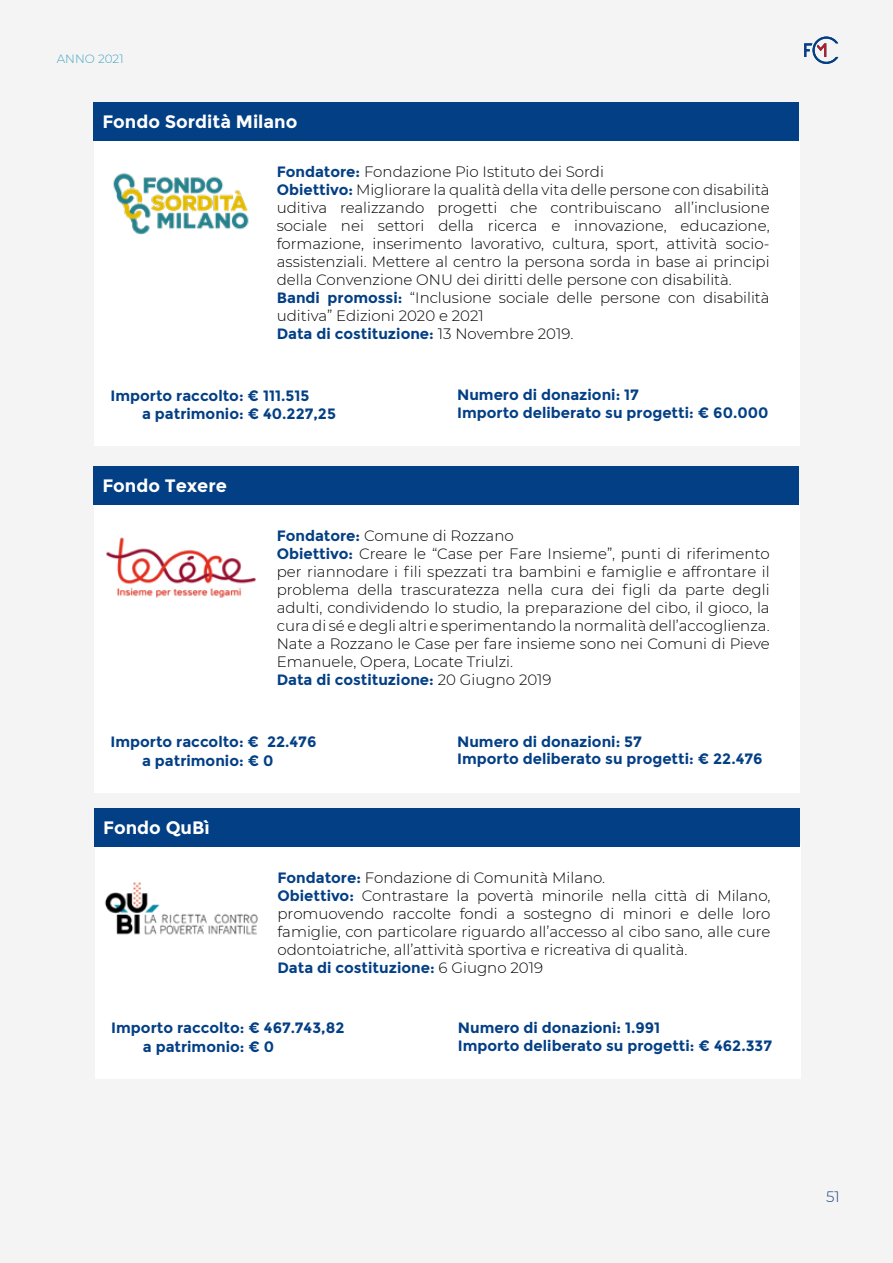
<style>
.page{position:relative;width:893px;height:1263px;background:#f5f4f4}
.page>*{position:absolute;margin:0;border:0;box-sizing:border-box;transform-origin:0 0}
.t1{font:700 18px "Montserrat";color:#fff}
.t2{font:300 15px/18px "Montserrat";color:#000}
.t3{font:700 15px "Montserrat";color:#033f85}
.t4{font:300 15px "Montserrat";color:#184181}
.t5{font:300 12px "Montserrat";color:#40a6c2}
.s1{font-weight:700;color:#033f85}
</style>
<div class="page">
<div style="left:94px;top:138px;width:705px;height:308px;background:#fff"></div>
<img style="left:113px;top:173px;width:136px;height:62px">
<div style="left:94px;top:102px;width:705px;height:38px;background:#033f85"></div>
<div style="left:94px;top:502px;width:705px;height:290px;background:#fff"></div>
<div style="left:94px;top:466px;width:705px;height:39px;background:#033f85"></div>
<img style="left:106px;top:537px;width:150px;height:61px">
<div style="left:95px;top:843px;width:705px;height:235px;background:#fff"></div>
<div style="left:94px;top:808px;width:706px;height:38px;background:#033f85"></div>
<img style="left:105px;top:882px;width:153px;height:53px">
<svg style="left:804px;top:37px;width:34px;height:27px"></svg>
<p class="t5" style="left:57px;top:50px;width:68px">ANNO 2021</p>
<p class="t1" style="left:102px;top:111px;width:196px">Fondo Sordità Milano</p>
<p class="t2" style="left:277px;top:162px;width:494px"><span class="s1">Fondatore:</span> Fondazione Pio Istituto dei Sordi<br><span class="s1">Obiettivo:</span> Migliorare la qualità della vita delle persone con disabilità uditiva realizzando progetti che contribuiscano all’inclusione sociale nei settori della ricerca e innovazione, educazione, formazione, inserimento lavorativo, cultura, sport, attività socio&shy;assistenziali. Mettere al centro la persona sorda in base ai principi della Convenzione ONU dei diritti delle persone con disabilità.<br><span class="s1">Bandi promossi:</span> “Inclusione sociale delle persone con disabilità uditiva” Edizioni 2020 e 2021<br><span class="s1">Data di costituzione:</span> 13 Novembre 2019.</p>
<p class="t3" style="left:111px;top:387px;width:200px">Importo raccolto: € 111.515</p>
<p class="t3" style="left:457px;top:386px;width:183px">Numero di donazioni: 17</p>
<p class="t3" style="left:142px;top:405px;width:195px">a patrimonio: € 40.227,25</p>
<p class="t3" style="left:457px;top:404px;width:313px">Importo deliberato su progetti: € 60.000</p>
<p class="t1" style="left:102px;top:475px;width:126px">Fondo Texere</p>
<p class="t2" style="left:277px;top:526px;width:494px"><span class="s1">Fondatore:</span> Comune di Rozzano<br><span class="s1">Obiettivo:</span> Creare le “Case per Fare Insieme”, punti di riferimento per riannodare i fili spezzati tra bambini e famiglie e affrontare il problema della trascuratezza nella cura dei figli da parte degli adulti, condividendo lo studio, la preparazione del cibo, il gioco, la cura di sé e degli altri e sperimentando la normalità dell’accoglienza.<br>Nate a Rozzano le Case per fare insieme sono nei Comuni di Pieve Emanuele, Opera, Locate Triulzi.<br><span class="s1">Data di costituzione:</span> 20 Giugno 2019</p>
<p class="t3" style="left:111px;top:733px;width:207px">Importo raccolto: € 22.476</p>
<p class="t3" style="left:457px;top:733px;width:186px">Numero di donazioni: 57</p>
<p class="t3" style="left:142px;top:751px;width:133px">a patrimonio: € 0</p>
<p class="t3" style="left:457px;top:750px;width:307px">Importo deliberato su progetti: € 22.476</p>
<p class="t1" style="left:103px;top:817px;width:108px">Fondo QuBì</p>
<p class="t2" style="left:278px;top:868px;width:494px"><span class="s1">Fondatore:</span> Fondazione di Comunità Milano.<br><span class="s1">Obiettivo:</span> Contrastare la povertà minorile nella città di Milano, promuovendo raccolte fondi a sostegno di minori e delle loro famiglie, con particolare riguardo all’accesso al cibo sano, alle cure odontoiatriche, all’attività sportiva e ricreativa di qualità.<br><span class="s1">Data di costituzione:</span> 6 Giugno 2019</p>
<p class="t3" style="left:111px;top:1019px;width:235px">Importo raccolto: € 467.743,82</p>
<p class="t3" style="left:458px;top:1019px;width:204px">Numero di donazioni: 1.991</p>
<p class="t3" style="left:143px;top:1037px;width:133px">a patrimonio: € 0</p>
<p class="t3" style="left:458px;top:1036px;width:316px">Importo deliberato su progetti: € 462.337</p>
<p class="t4" style="left:826px;top:1186px;width:15px">51</p>
</div>
